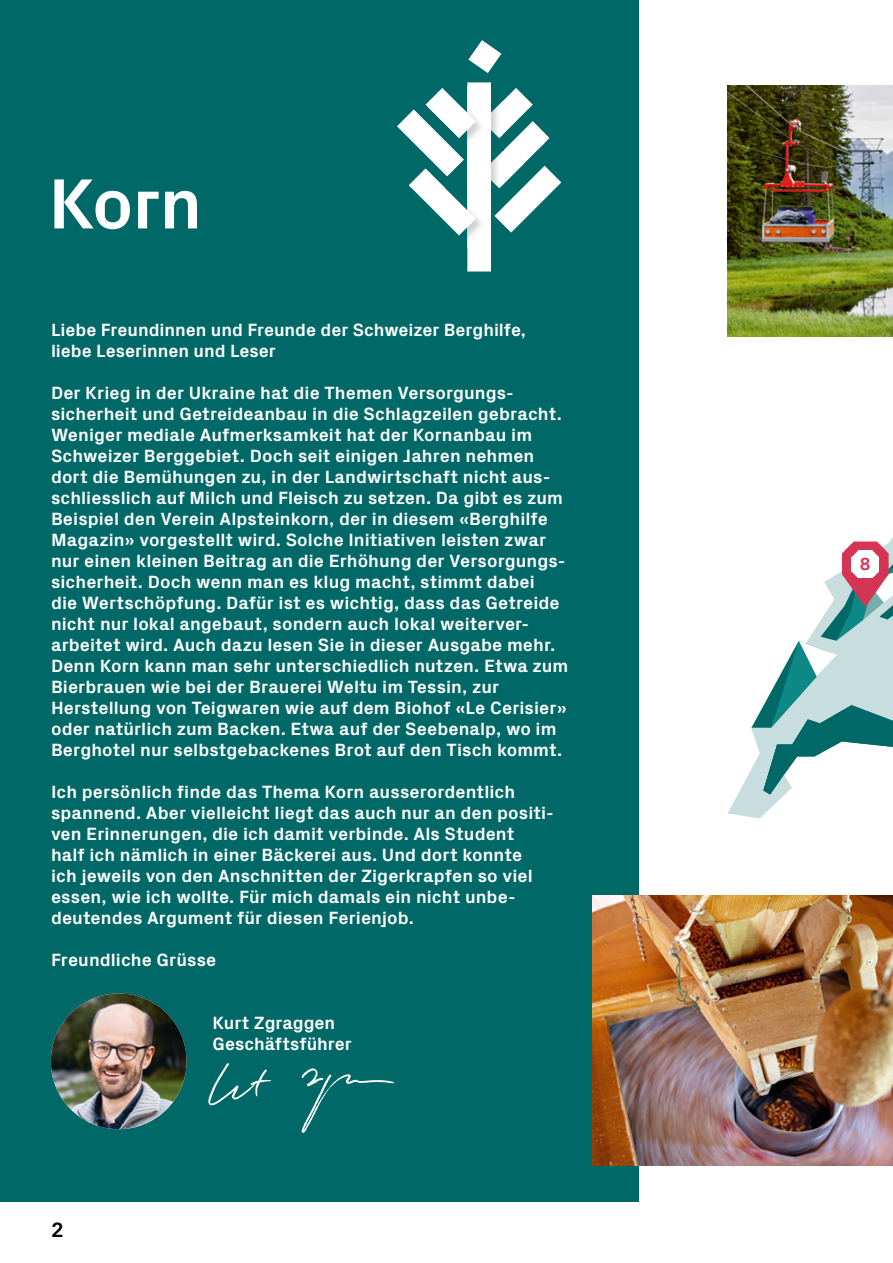
<style>
.page{position:relative;width:893px;height:1263px;background:#fff}
.page>*{position:absolute;margin:0;border:0;box-sizing:border-box;transform-origin:0 0}
.t1{font:700 72px "Px Grotesk";color:#fff}
.t2{font:700 21px "Px Grotesk";color:#000}
.t3{font:700 18px/21px "Px Grotesk";letter-spacing:.005em;color:#fff}
.t4{font:700 17.85px "Px Grotesk";color:#d43554}
</style>
<div class="page">
<div style="left:0;top:0;width:639px;height:1201px;background:#006967"></div>
<svg style="left:397px;top:40px;width:164px;height:232px"></svg>
<img style="left:728px;top:85px;width:165px;height:252px">
<svg style="left:727px;top:537px;width:166px;height:281px"></svg>
<svg style="left:751px;top:539px;width:142px;height:256px"></svg>
<img style="left:51px;top:993px;width:136px;height:136px;border-radius:68px">
<img style="left:208px;top:1063px;width:187px;height:70px">
<img style="left:592px;top:895px;width:301px;height:270px">
<h1 class="t1" style="left:48px;top:152px;width:155px">Korn</h1>
<p class="t3" style="left:51px;top:318px;width:477px">Liebe Freundinnen und Freunde der Schweizer Berghilfe, liebe Leserinnen und Leser</p>
<p class="t3" style="left:51px;top:381px;width:519px">Der Krieg in der Ukraine hat die Themen Versorgungs&shy;sicherheit und Getreideanbau in die Schlagzeilen gebracht.<br>Weniger mediale Aufmerksamkeit hat der Kornanbau im Schweizer Berggebiet. Doch seit einigen Jahren nehmen dort die Bemühungen zu, in der Landwirtschaft nicht aus&shy;schliesslich auf Milch und Fleisch zu setzen. Da gibt es zum Beispiel den Verein Alpsteinkorn, der in diesem «Berghilfe Magazin» vorgestellt wird. Solche Initiativen leisten zwar nur einen kleinen Beitrag an die Erhöhung der Versorgungs&shy;sicherheit. Doch wenn man es klug macht, stimmt dabei<br>die Wertschöpfung. Dafür ist es wichtig, dass das Getreide nicht nur lokal angebaut, sondern auch lokal weiterver&shy;arbeitet wird. Auch dazu lesen Sie in dieser Ausgabe mehr.<br>Denn Korn kann man sehr unterschiedlich nutzen. Etwa zum Bierbrauen wie bei der Brauerei Weltu im Tessin, zur Herstellung von Teigwaren wie auf dem Biohof «Le Cerisier» oder natürlich zum Backen. Etwa auf der Seebenalp, wo im Berghotel nur selbstgebackenes Brot auf den Tisch kommt.</p>
<p class="t3" style="left:51px;top:780px;width:504px">Ich persönlich finde das Thema Korn ausserordentlich spannend. Aber vielleicht liegt das auch nur an den positi&shy;ven Erinnerungen, die ich damit verbinde. Als Student<br>half ich nämlich in einer Bäckerei aus. Und dort konnte<br>ich jeweils von den Anschnitten der Zigerkrapfen so viel essen, wie ich wollte. Für mich damals ein nicht unbe&shy;deutendes Argument für diesen Ferienjob.</p>
<p class="t3" style="left:51px;top:948px;width:167px">Freundliche Grüsse</p>
<p class="t2" style="left:51px;top:1215px;width:14px">2</p>
<p class="t3" style="left:213px;top:1011px;width:141px">Kurt Zgraggen<br>Geschäftsführer</p>
<p class="t4" style="left:860px;top:551px;width:12px">8</p>
</div>
